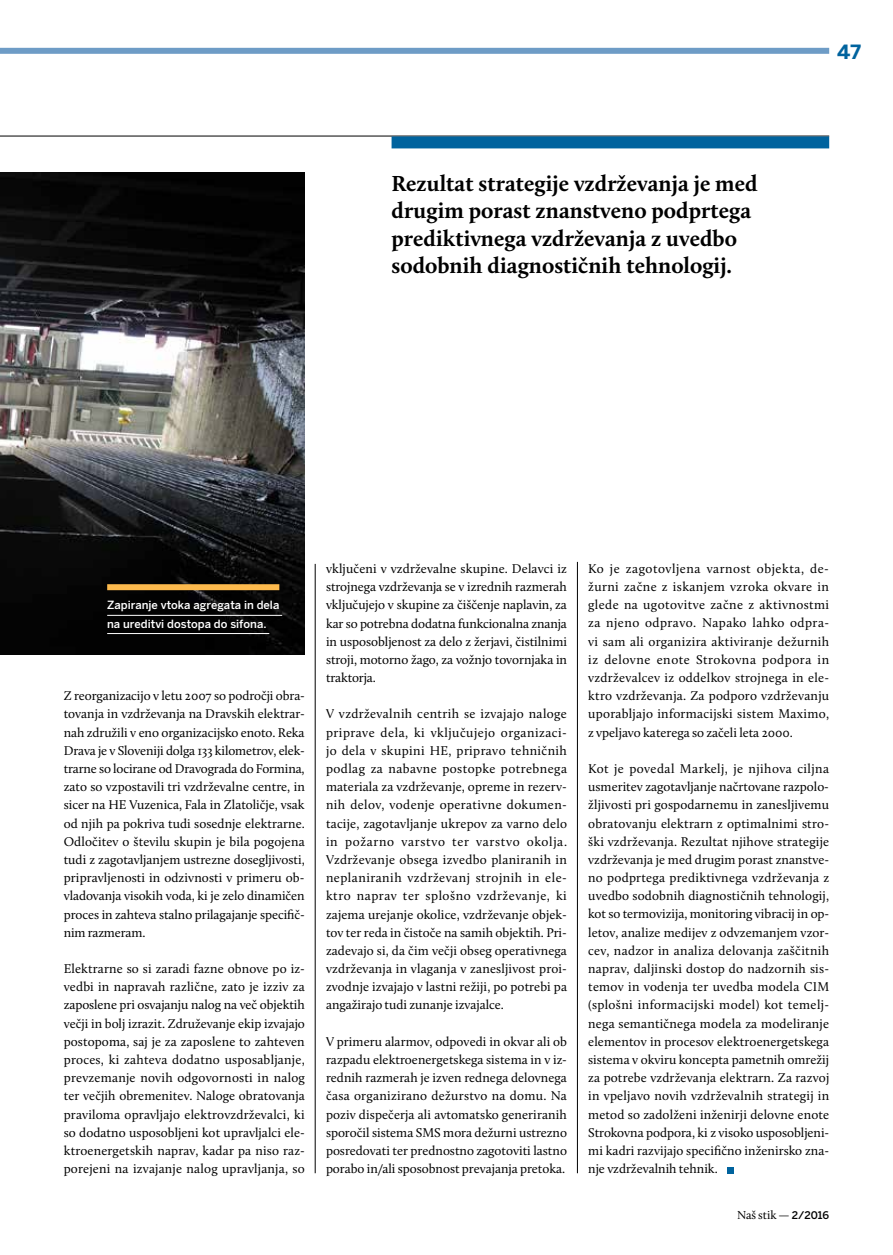
<style>
.page{position:relative;width:893px;height:1255px;background:#fff}
.page>*{position:absolute;margin:0;border:0;box-sizing:border-box;transform-origin:0 0}
.t1{font:700 22.5px/27.3px "Calluna";color:#000}
.t2{font:700 19.5px "Benton Sans";color:#00639e}
.t3{font:13.2px/18.1px "Calluna";color:#000;text-align:justify}
.t4{font:12px "Calluna";color:#000}
.t5{font:500 11.25px/18.1px "Benton Sans";color:#fff}
.s1{font-family:"Benton Sans";font-weight:500;font-size:10.5px}
</style>
<div class="page">
<div style="left:0;top:48px;width:829px;height:6px;background:#6e9cc6"></div>
<hr style="left:0;top:136px;width:829px;height:1px;background:#000">
<img style="left:0;top:173px;width:305px;height:481px">
<hr style="left:315px;top:564px;width:1px;height:609px;background:#000">
<hr style="left:577px;top:562px;width:1px;height:611px;background:#000">
<div style="left:107px;top:584px;width:172px;height:6px;background:#fdba4d"></div>
<hr style="left:107px;top:615px;width:175px;height:1px;background:#fff">
<hr style="left:107px;top:633px;width:162px;height:1px;background:#fff">
<div style="left:727px;top:1166px;width:6px;height:7px;background:#00639e"></div>
<div style="left:392px;top:136px;width:437px;height:12px;background:#00639e"></div>
<h1 class="t1" style="left:392px;top:169px;width:368px">Rezultat strategije vzdrževanja je med drugim porast znanstveno podprtega prediktivnega vzdrževanja z uvedbo sodobnih diagnostičnih tehnologij.</h1>
<h2 class="t2" style="left:837px;top:40px;width:25px">47</h2>
<p class="t5" style="left:107px;top:596px;width:174px">Zapiranje vtoka agregata in dela na ureditvi dostopa do sifona.</p>
<p class="t3" style="left:64px;top:686px;width:243px">Z reorganizacijo v letu 2007 so področji obra&shy;tovanja in vzdrževanja na Dravskih elektrar&shy;nah združili v eno organizacijsko enoto. Reka Drava je v Sloveniji dolga 133 kilometrov, elek&shy;trarne so locirane od Dravograda do Formina, zato so vzpostavili tri vzdrževalne centre, in sicer na HE Vuzenica, Fala in Zlatoličje, vsak od njih pa pokriva tudi sosednje elektrarne.<br>Odločitev o številu skupin je bila pogojena tudi z zagotavljanjem ustrezne dosegljivosti, pripravljenosti in odzivnosti v primeru ob&shy;vladovanja visokih voda, ki je zelo dinamičen proces in zahteva stalno prilagajanje specifič&shy;nim razmeram.</p>
<p class="t3" style="left:64px;top:959px;width:243px">Elektrarne so si zaradi fazne obnove po iz&shy;vedbi in napravah različne, zato je izziv za zaposlene pri osvajanju nalog na več objektih večji in bolj izrazit. Združevanje ekip izvajajo postopoma, saj je za zaposlene to zahteven proces, ki zahteva dodatno usposabljanje, prevzemanje novih odgovornosti in nalog ter večjih obremenitev. Naloge obratovanja praviloma opravljajo elektrovzdrževalci, ki so dodatno usposobljeni kot upravljalci ele&shy;ktroenergetskih naprav, kadar pa niso raz&shy;porejeni na izvajanje nalog upravljanja, so</p>
<p class="t3" style="left:326px;top:559px;width:243px">vključeni v vzdrževalne skupine. Delavci iz strojnega vzdrževanja se v izrednih razmerah vključujejo v skupine za čiščenje naplavin, za kar so potrebna dodatna funkcionalna znanja in usposobljenost za delo z žerjavi, čistilnimi stroji, motorno žago, za vožnjo tovornjaka in traktorja.</p>
<p class="t3" style="left:326px;top:704px;width:243px">V vzdrževalnih centrih se izvajajo naloge priprave dela, ki vključujejo organizaci&shy;jo dela v skupini HE, pripravo tehničnih podlag za nabavne postopke potrebnega materiala za vzdrževanje, opreme in rezerv&shy;nih delov, vodenje operativne dokumen&shy;tacije, zagotavljanje ukrepov za varno delo in požarno varstvo ter varstvo okolja.<br>Vzdrževanje obsega izvedbo planiranih in neplaniranih vzdrževanj strojnih in ele&shy;ktro naprav ter splošno vzdrževanje, ki zajema urejanje okolice, vzdrževanje objek&shy;tov ter reda in čistoče na samih objektih. Pri&shy;zadevajo si, da čim večji obseg operativnega vzdrževanja in vlaganja v zanesljivost proi&shy;zvodnje izvajajo v lastni režiji, po potrebi pa angažirajo tudi zunanje izvajalce.</p>
<p class="t3" style="left:326px;top:1032px;width:243px">V primeru alarmov, odpovedi in okvar ali ob razpadu elektroenergetskega sistema in v iz&shy;rednih razmerah je izven rednega delovnega časa organizirano dežurstvo na domu. Na poziv dispečerja ali avtomatsko generiranih sporočil sistema SMS mora dežurni ustrezno posredovati ter prednostno zagotoviti lastno porabo in/ali sposobnost prevajanja pretoka.</p>
<p class="t3" style="left:588px;top:559px;width:243px">Ko je zagotovljena varnost objekta, de&shy;žurni začne z iskanjem vzroka okvare in glede na ugotovitve začne z aktivnostmi za njeno odpravo. Napako lahko odpra&shy;vi sam ali organizira aktiviranje dežurnih iz delovne enote Strokovna podpora in vzdrževalcev iz oddelkov strojnega in ele&shy;ktro vzdrževanja. Za podporo vzdrževanju uporabljajo informacijski sistem Maximo, z vpeljavo katerega so začeli leta 2000.</p>
<p class="t3" style="left:588px;top:759px;width:243px">Kot je povedal Markelj, je njihova ciljna usmeritev zagotavljanje načrtovane razpolo&shy;žljivosti pri gospodarnemu in zanesljivemu obratovanju elektrarn z optimalnimi stro&shy;ški vzdrževanja. Rezultat njihove strategije vzdrževanja je med drugim porast znanstve&shy;no podprtega prediktivnega vzdrževanja z uvedbo sodobnih diagnostičnih tehnologij, kot so termovizija, monitoring vibracij in op&shy;letov, analize medijev z odvzemanjem vzor&shy;cev, nadzor in analiza delovanja zaščitnih naprav, daljinski dostop do nadzornih sis&shy;temov in vodenja ter uvedba modela CIM (splošni informacijski model) kot temelj&shy;nega semantičnega modela za modeliranje elementov in procesov elektroenergetskega sistema v okviru koncepta pametnih omrežij za potrebe vzdrževanja elektrarn. Za razvoj in vpeljavo novih vzdrževalnih strategij in metod so zadolženi inženirji delovne enote Strokovna podpora, ki z visoko usposobljeni&shy;mi kadri razvijajo specifično inženirsko zna&shy;nje vzdrževalnih tehnik.</p>
<p class="t4" style="left:737px;top:1207px;width:94px">Naš stik — <span class="s1">2/2016</span></p>
</div>
